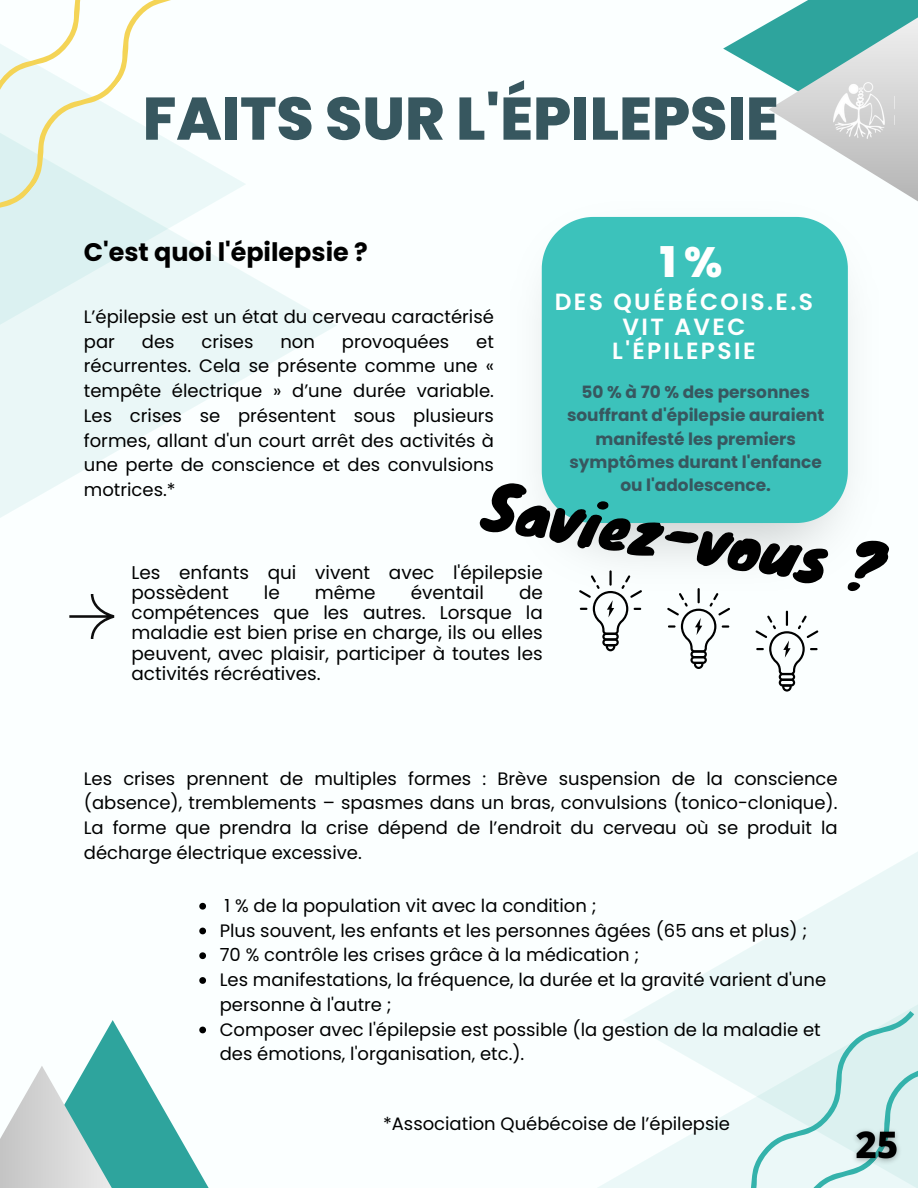
<style>
.page{position:relative;width:918px;height:1188px;background:#fbffff}
.page>*{position:absolute;margin:0;border:0;box-sizing:border-box;transform-origin:0 0}
.t1{font:61.8px "Knewave";color:#000}
.t2{font:800 60px "Poppins";color:#37575f}
.t3{font:800 42.3px "Poppins";color:#fff}
.t4{font:700 25.35px "Poppins";color:#000}
.t5{font:600 23.4px/24.8px "Poppins";letter-spacing:.105em;color:#fff;text-align:center}
.t6{font:18.45px/20.2px "Poppins";color:#000}
.t7{font:18px/24.8px "Poppins";color:#000}
.t8{font:700 16.95px/23.2px "Poppins";color:#37575f;text-align:center}
</style>
<div class="page">
<svg style="left:0;top:274px;width:337px;height:244px"></svg>
<div style="left:0;top:0;width:246px;height:436px;background:linear-gradient(to right,#e2f3f3,#f3fbfb)"></div>
<svg style="left:723px;top:22px;width:46px;height:53px"></svg>
<svg style="left:769px;top:0;width:149px;height:201px"></svg>
<svg style="left:0;top:0;width:201px;height:241px"></svg>
<div style="left:623px;top:653px;width:295px;height:535px;background:linear-gradient(to bottom,#fbffff,#f3fbfb)"></div>
<div style="left:542px;top:217px;width:306px;height:306px;background:#3cc2bb"></div>
<svg style="left:678px;top:995px;width:236px;height:193px;fill:#eaf7f7"></svg>
<svg style="left:727px;top:1035px;width:191px;height:153px"></svg>
<img style="left:833px;top:82px;width:61px;height:56px">
<svg style="left:69px;top:594px;width:45px;height:45px"></svg>
<hr style="left:609px;top:570px;width:3px;height:16px;background:#000">
<svg style="left:579px;top:575px;width:63px;height:76px"></svg>
<svg style="left:667px;top:588px;width:63px;height:81px"></svg>
<svg style="left:755px;top:611px;width:63px;height:81px"></svg>
<img style="left:846px;top:1121px;width:60px;height:49px">
<svg style="left:199px;top:903px;width:7px;height:7px"></svg>
<svg style="left:199px;top:928px;width:7px;height:6px"></svg>
<svg style="left:199px;top:952px;width:7px;height:7px"></svg>
<svg style="left:199px;top:977px;width:7px;height:7px"></svg>
<svg style="left:0;top:1020px;width:209px;height:168px"></svg>
<h2 class="t2" style="left:143px;top:77px;width:637px">FAITS SUR L'ÉPILEPSIE</h2>
<h3 class="t4" style="left:84px;top:234px;width:285px">C'est quoi l'épilepsie ?</h3>
<h3 class="t3" style="left:660px;top:233px;width:64px">1%</h3>
<p class="t5" style="left:555px;top:289px;width:260px">DES QUÉBÉCOIS.E.S<br>VIT AVEC<br>L'ÉPILEPSIE</p>
<p class="t8" style="left:567px;top:380px;width:259px">50 % à 70 % des personnes souffrant d'épilepsie auraient manifesté les premiers symptômes durant l'enfance ou l'adolescence.</p>
<p class="t7" style="left:84px;top:304px;width:412px">L’épilepsie est un état du cerveau caractérisé par</p>
<p class="t7" style="left:142px;top:329px;width:34px">des</p>
<p class="t7" style="left:201px;top:329px;width:54px">crises</p>
<p class="t7" style="left:280px;top:329px;width:36px">non</p>
<p class="t7" style="left:342px;top:329px;width:109px">provoquées</p>
<p class="t7" style="left:84px;top:329px;width:412px;text-align:justify;text-indent:392px">et récurrentes. Cela se présente comme une « tempête électrique » d’une durée variable.<br>Les crises se présentent sous plusieurs formes, allant d'un court arrêt des activités à une perte de conscience et des convulsions motrices.*</p>
<h1 class="t1" style="left:492px;top:455px;width:405px;rotate:9deg">Saviez-vous ?</h1>
<p class="t6" style="left:132px;top:562px;width:413px">Les enfants qui vivent avec l'épilepsie possèdent</p>
<p class="t6" style="left:264px;top:582px;width:17px">le</p>
<p class="t6" style="left:315px;top:582px;width:62px">même</p>
<p class="t6" style="left:411px;top:582px;width:75px">éventail</p>
<p class="t6" style="left:132px;top:582px;width:413px;text-align:justify;text-indent:388px">de compétences que les autres. Lorsque la maladie est bien prise en charge, ils ou elles peuvent, avec plaisir, participer à toutes les activités récréatives.</p>
<p class="t7" style="left:84px;top:766px;width:755px;text-align:justify">Les crises prennent de multiples formes : Brève suspension de la conscience (absence), tremblements – spasmes dans un bras, convulsions (tonico-clonique).<br>La forme que prendra la crise dépend de l’endroit du cerveau où se produit la décharge électrique excessive.</p>
<p class="t7" style="left:220px;top:893px;width:608px">1 % de la population vit avec la condition ;<br>Plus souvent, les enfants et les personnes âgées (65 ans et plus) ; 70 % contrôle les crises grâce à la médication ;<br>Les manifestations, la fréquence, la durée et la gravité varient d'une personne à l'autre ;<br>Composer avec l'épilepsie est possible (la gestion de la maladie et des émotions, l'organisation, etc.).</p>
<p class="t7" style="left:383px;top:1111px;width:348px">*Association Québécoise de l’épilepsie</p>
</div>
